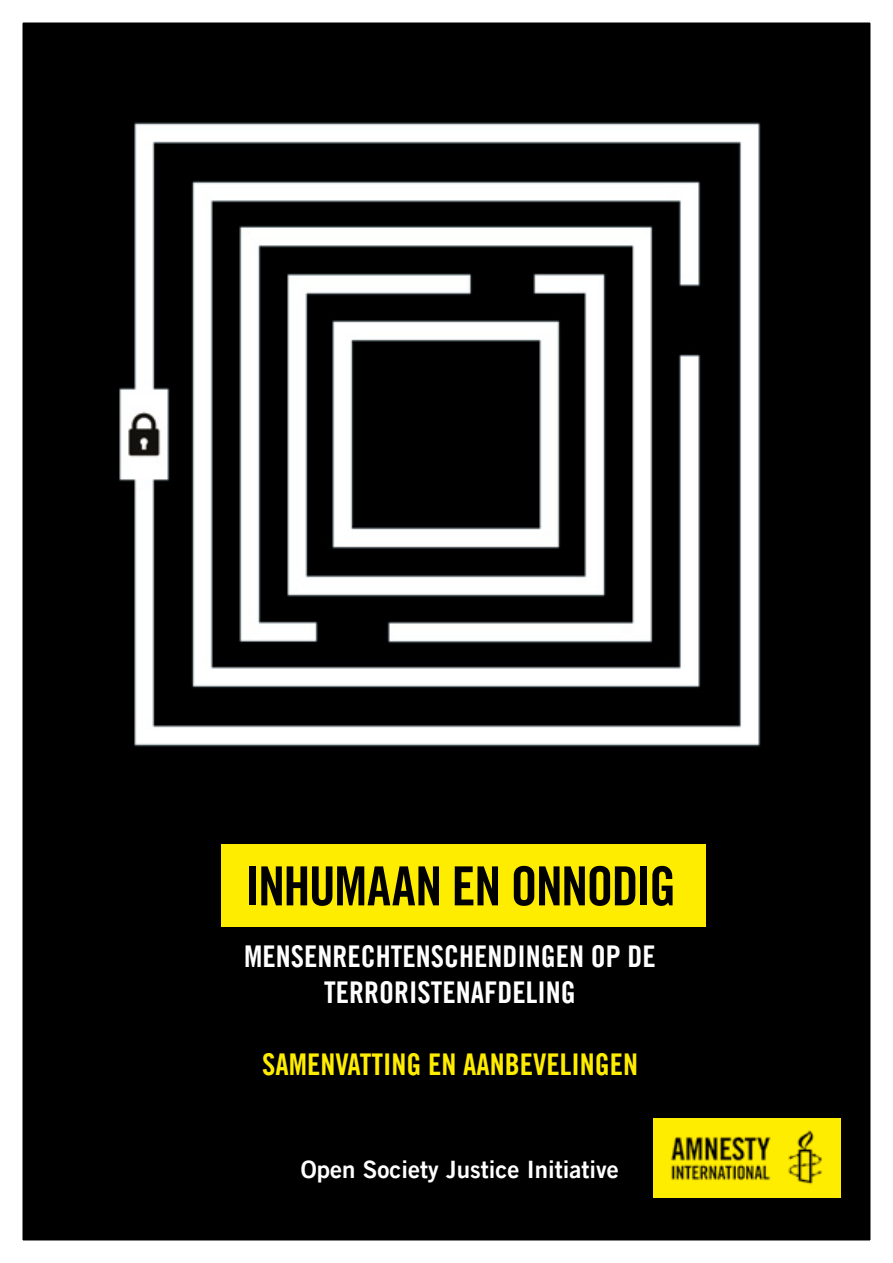
<style>
.page{position:relative;width:893px;height:1263px;background:#000}
.page>*{position:absolute;margin:0;border:0;box-sizing:border-box;transform-origin:0 0}
.t1{font:54px "Amnesty Trade Gothic Bd Cn 20";letter-spacing:-.03em;color:#000}
.t2{font:30px/36px "Amnesty Trade Gothic Bd Cn 20";color:#fff;text-align:center}
.t3{font:30px "Amnesty Trade Gothic Bd Cn 20";color:#ffed00}
.t4{font:24px "Amnesty Trade Gothic Bd 2";color:#fff}
</style>
<div class="page">
<div style="left:221px;top:844px;width:485px;height:83px;background:#ffed00"></div>
<img style="left:119px;top:122px;width:642px;height:625px">
<img style="left:653px;top:1118px;width:187px;height:80px">
<div style="left:0;top:0;width:893px;height:1263px;border:22px solid #fff"></div>
<h1 class="t1" style="left:245px;top:853px;width:432px">INHUMAAN EN ONNODIG</h1>
<p class="t2" style="left:244px;top:938px;width:413px">MENSENRECHTENSCHENDINGEN OP DE<br>TERRORISTENAFDELING</p>
<p class="t3" style="left:262px;top:1046px;width:377px">SAMENVATTING EN AANBEVELINGEN</p>
<p class="t4" style="left:301px;top:1154px;width:319px">Open Society Justice Initiative</p>
</div>
